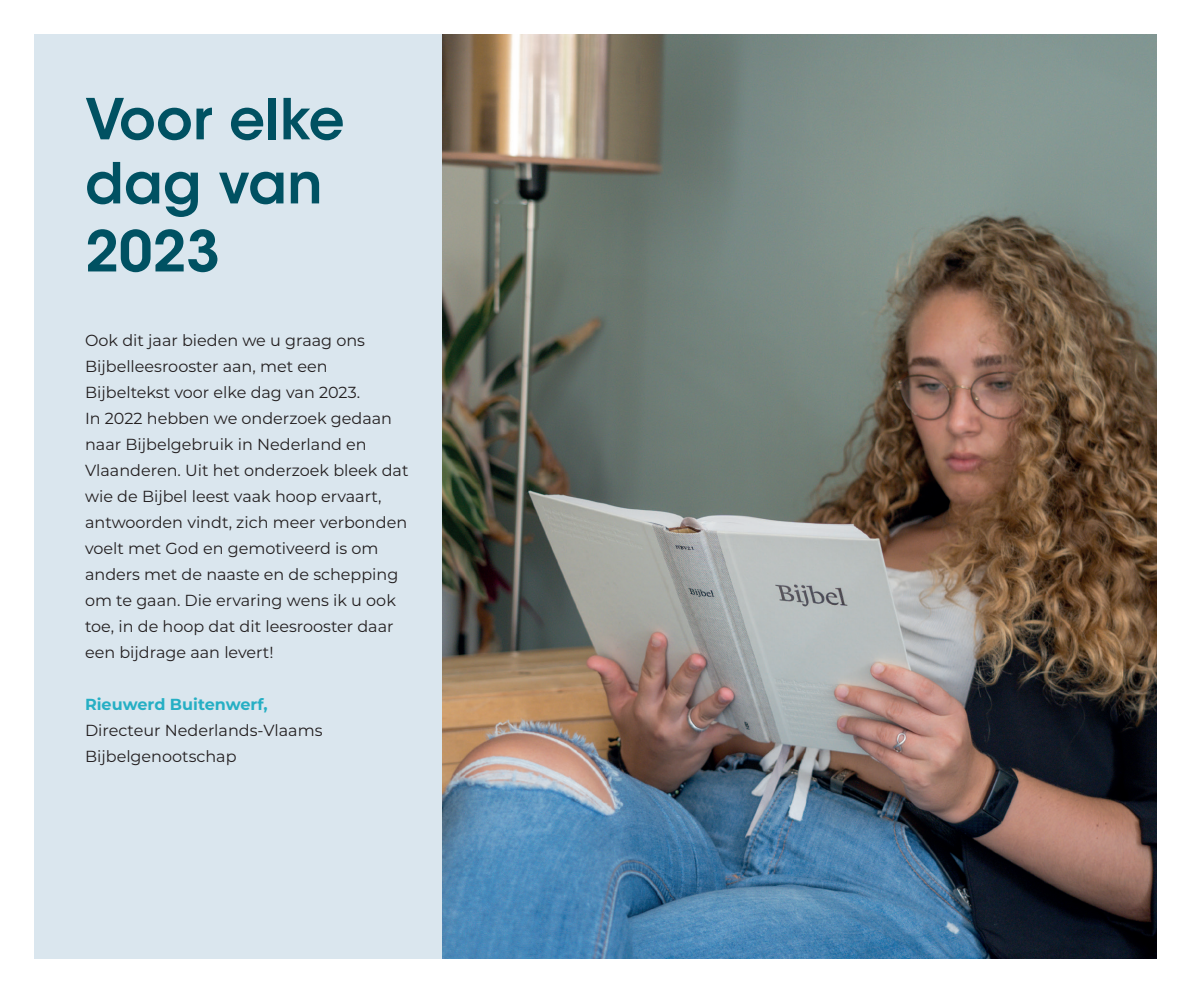
<style>
.page{position:relative;width:1191px;height:993px;background:#fff}
.page>*{position:absolute;margin:0;border:0;box-sizing:border-box;transform-origin:0 0}
.t1{font:600 56px/66px "ITC Avant Garde Std";color:#005162}
.t2{font:16px/26px "Montserrat";color:#231f20}
.t3{font:700 16px "Montserrat";color:#26afc4}
</style>
<div class="page">
<div style="left:34px;top:34px;width:445px;height:924px;background:#dae6ee"></div>
<img style="left:442px;top:34px;width:715px;height:924px">
<h1 class="t1" style="left:85px;top:86px;width:261px">Voor elke dag van<br>2023</h1>
<p class="t2" style="left:85px;top:326px;width:325px">Ook dit jaar bieden we u graag ons Bijbelleesrooster aan, met een Bijbeltekst voor elke dag van 2023.<br>In 2022 hebben we onderzoek gedaan naar Bijbelgebruik in Nederland en Vlaanderen. Uit het onderzoek bleek dat wie de Bijbel leest vaak hoop ervaart, antwoorden vindt, zich meer verbonden voelt met God en gemotiveerd is om anders met de naaste en de schepping om te gaan. Die ervaring wens ik u ook toe, in de hoop dat dit leesrooster daar een bijdrage aan levert!</p>
<p class="t3" style="left:85px;top:692px;width:184px">Rieuwerd Buitenwerf,</p>
<p class="t2" style="left:85px;top:716px;width:239px">Directeur Nederlands-Vlaams<br>Bijbelgenootschap</p>
</div>
